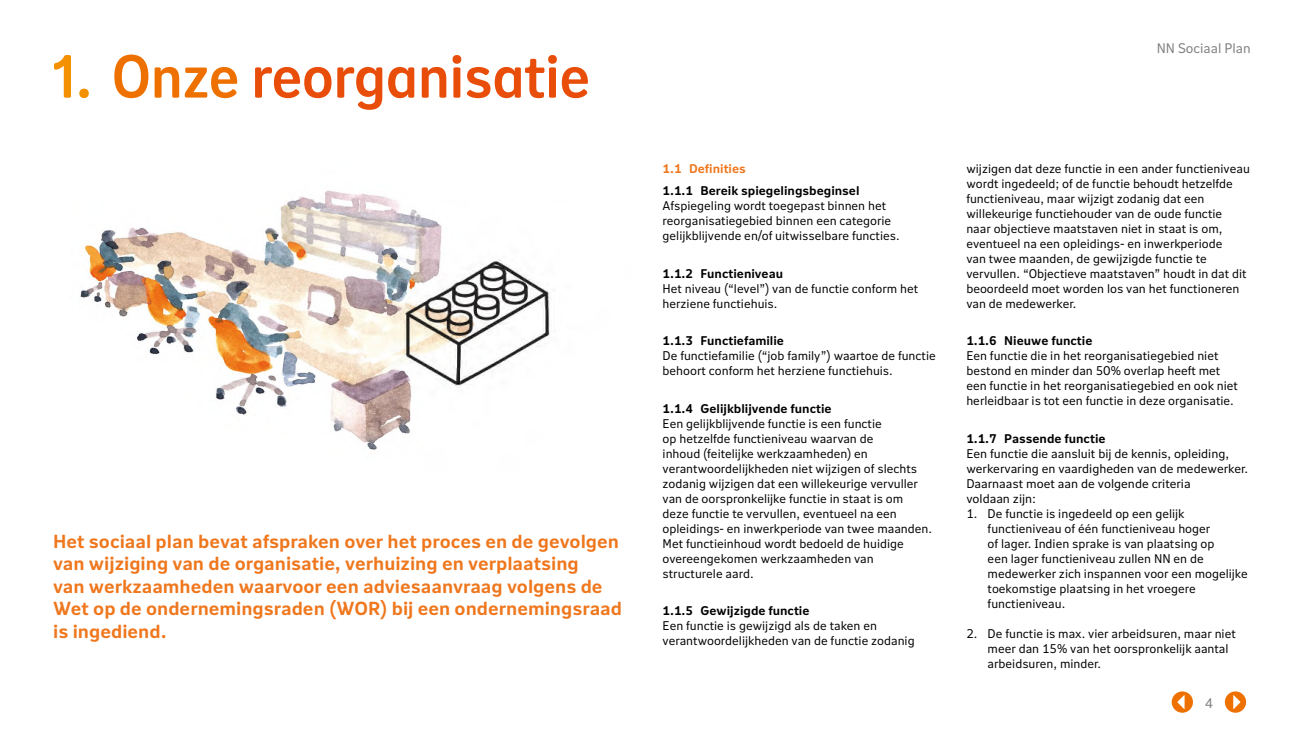
<style>
.page{position:relative;width:1304px;height:734px;background:#fff}
.page>*{position:absolute;margin:0;border:0;box-sizing:border-box;transform-origin:0 0}
.t1{font:60px "NN Nitti Grotesk Heading";color:#e94d0a}
.t2{font:700 18.75px/22.5px "NN Nitti Grotesk Text";color:#ef771d}
.t3{font:13.75px "NN Nitti Grotesk Text";color:#7f7f7f}
.t4{font:12.5px/15px "NN Nitti Grotesk Text";color:#000}
.t5{font:700 12.5px "NN Nitti Grotesk Text";color:#000}
.t6{font:700 12.5px "NN Nitti Grotesk Text";color:#ef771d}
.s1{color:#f39100}
.s2{color:#ee7100}
</style>
<div class="page">
<img style="left:80px;top:190px;width:313px;height:225px">
<img style="left:321px;top:200px;width:229px;height:250px">
<svg style="left:1225px;top:691px;width:21px;height:21px"></svg>
<svg style="left:1172px;top:691px;width:21px;height:21px"></svg>
<h1 class="t1" style="left:53px;top:33px;width:538px"><span class="s1">1.</span> <span class="s2">Onze</span> reorganisatie</h1>
<p class="t2" style="left:53px;top:529px;width:570px">Het sociaal plan bevat afspraken over het proces en de gevolgen van wijziging van de organisatie, verhuizing en verplaatsing<br>van werkzaamheden waarvoor een adviesaanvraag volgens de Wet op de ondernemingsraden (WOR) bij een ondernemingsraad is ingediend.</p>
<p class="t3" style="left:1157px;top:39px;width:96px">NN Sociaal Plan</p>
<p class="t6" style="left:663px;top:159px;width:85px">1.1 Definities</p>
<p class="t5" style="left:663px;top:181px;width:198px">1.1.1 Bereik spiegelingsbeginsel</p>
<p class="t4" style="left:663px;top:198px;width:239px">Afspiegeling wordt toegepast binnen het reorganisatiegebied binnen een categorie gelijkblijvende en/of uitwisselbare functies.</p>
<p class="t5" style="left:663px;top:264px;width:122px">1.1.2 Functieniveau</p>
<p class="t4" style="left:663px;top:280px;width:257px">Het niveau (“level”) van de functie conform het herziene functiehuis.</p>
<p class="t5" style="left:663px;top:331px;width:123px">1.1.3 Functiefamilie</p>
<p class="t4" style="left:663px;top:348px;width:275px">De functiefamilie (“job family”) waartoe de functie behoort conform het herziene functiehuis.</p>
<p class="t5" style="left:663px;top:399px;width:171px">1.1.4 Gelijkblijvende functie</p>
<p class="t4" style="left:663px;top:415px;width:271px">Een gelijkblijvende functie is een functie<br>op hetzelfde functieniveau waarvan de<br>inhoud (feitelijke werkzaamheden) en verantwoordelijkheden niet wijzigen of slechts zodanig wijzigen dat een willekeurige vervuller van de oorspronkelijke functie in staat is om deze functie te vervullen, eventueel na een opleidings- en inwerkperiode van twee maanden.<br>Met functieinhoud wordt bedoeld de huidige overeengekomen werkzaamheden van structurele aard.</p>
<p class="t5" style="left:663px;top:601px;width:148px">1.1.5 Gewijzigde functie</p>
<p class="t4" style="left:663px;top:618px;width:254px">Een functie is gewijzigd als de taken en verantwoordelijkheden van de functie zodanig</p>
<p class="t4" style="left:966px;top:160px;width:285px">wijzigen dat deze functie in een ander functieniveau wordt ingedeeld; of de functie behoudt hetzelfde functieniveau, maar wijzigt zodanig dat een willekeurige functiehouder van de oude functie<br>naar objectieve maatstaven niet in staat is om, eventueel na een opleidings- en inwerkperiode<br>van twee maanden, de gewijzigde functie te vervullen. “Objectieve maatstaven” houdt in dat dit beoordeeld moet worden los van het functioneren van de medewerker.</p>
<p class="t5" style="left:966px;top:331px;width:128px">1.1.6 Nieuwe functie</p>
<p class="t4" style="left:966px;top:348px;width:273px">Een functie die in het reorganisatiegebied niet bestond en minder dan 50% overlap heeft met een functie in het reorganisatiegebied en ook niet herleidbaar is tot een functie in deze organisatie.</p>
<p class="t5" style="left:966px;top:429px;width:141px">1.1.7 Passende functie</p>
<p class="t4" style="left:966px;top:445px;width:283px">Een functie die aansluit bij de kennis, opleiding, werkervaring en vaardigheden van de medewerker.<br>Daarnaast moet aan de volgende criteria<br>voldaan zijn:</p>
<p class="t4" style="left:988px;top:505px;width:262px;text-indent:-21px">1. De functie is ingedeeld op een gelijk functieniveau of één functieniveau hoger<br>of lager. Indien sprake is van plaatsing op<br>een lager functieniveau zullen NN en de medewerker zich inspannen voor een mogelijke toekomstige plaatsing in het vroegere functieniveau.</p>
<p class="t4" style="left:988px;top:625px;width:250px;text-indent:-21px">2. De functie is max. vier arbeidsuren, maar niet meer dan 15% van het oorspronkelijk aantal arbeidsuren, minder.</p>
<p class="t3" style="left:1205px;top:693px;width:10px">4</p>
</div>
